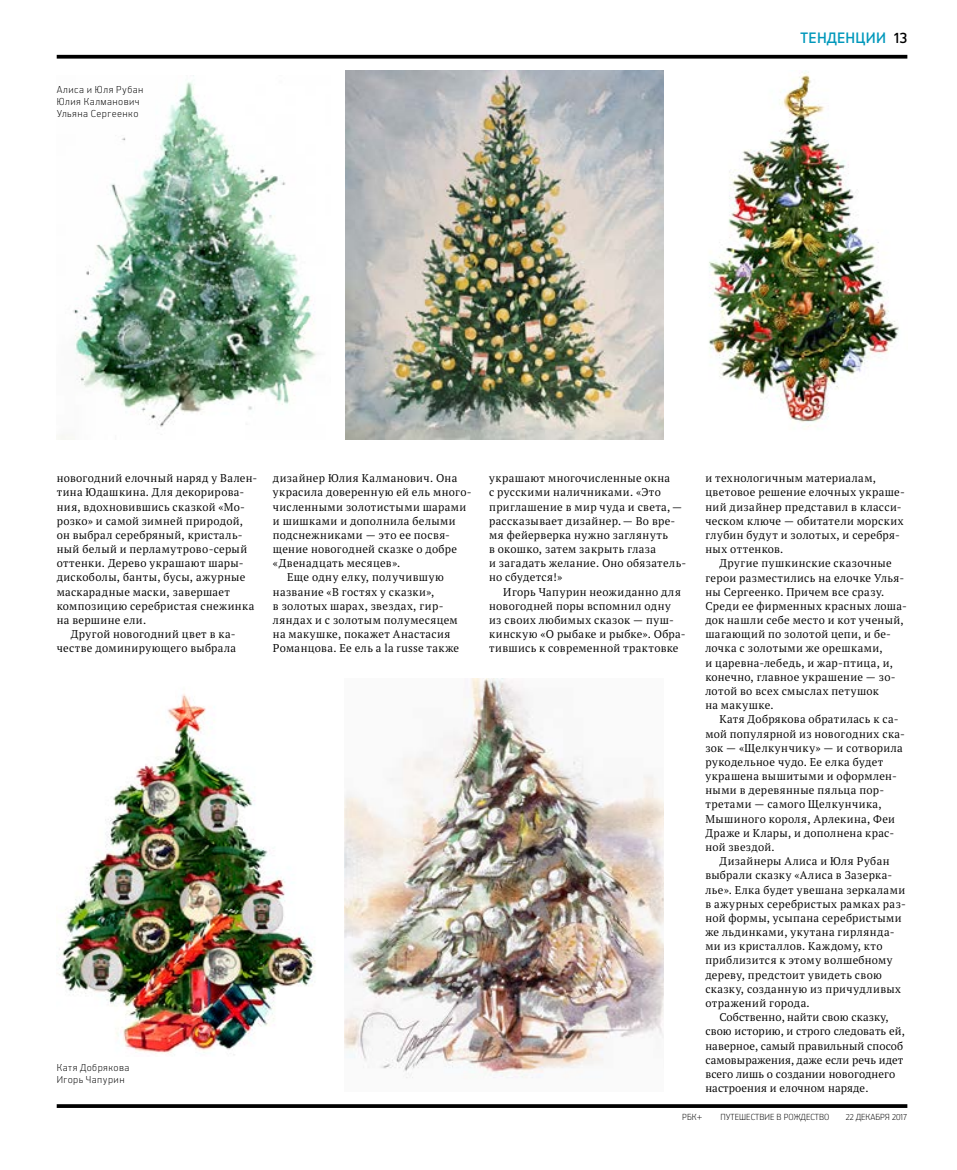
<style>
.page{position:relative;width:957px;height:1170px;background:#fff}
.page>*{position:absolute;margin:0;border:0;box-sizing:border-box;transform-origin:0 0}
.t1{font:15px "RBC Grotesk";letter-spacing:.02em;color:#0098bb}
.t2{font:11.25px/14.1px "PT Serif Pro";letter-spacing:.03em;color:#000}
.t3{font:11.25px "PT Serif Pro";letter-spacing:.01em;color:#000}
.t4{font:300 10px/12px "RBC Grotesk";letter-spacing:.045em;color:#000}
.t5{font:300 8.75px "RBC Grotesk";letter-spacing:.01em;color:#000}
.s1{color:#000}
</style>
<div class="page">
<hr style="left:57px;top:1104px;width:850px;height:3px;background:#000">
<svg style="left:57px;top:55px;width:850px;height:4px;background:#191919"></svg>
<img style="left:58px;top:82px;width:259px;height:357px">
<img style="left:57px;top:693px;width:259px;height:362px">
<img style="left:345px;top:71px;width:319px;height:368px">
<img style="left:709px;top:71px;width:190px;height:356px">
<img style="left:345px;top:678px;width:319px;height:400px">
<p class="t4" style="left:57px;top:84px;width:88px">Алиса и Юля Рубан<br>Юлия Калманович<br>Ульяна Сергеенко</p>
<h1 class="t1" style="left:800px;top:29px;width:108px">ТЕНДЕНЦИИ <span class="s1">13</span></h1>
<p class="t2" style="left:57px;top:471px;width:202px">новогодний елочный наряд у Вален-</p>
<p class="t2" style="left:57px;top:485px;width:189px">тина Юдашкина. Для декорирова-</p>
<p class="t2" style="left:57px;top:499px;width:190px">ния, вдохновившись сказкой «Мо-</p>
<p class="t2" style="left:57px;top:513px;width:188px">розко» и самой зимней природой,</p>
<p class="t2" style="left:57px;top:527px;width:187px">он выбрал серебряный, кристаль-</p>
<p class="t2" style="left:57px;top:542px;width:192px">ный белый и перламутрово‑серый</p>
<p class="t2" style="left:57px;top:556px;width:188px">оттенки. Дерево украшают шары-</p>
<p class="t2" style="left:57px;top:570px;width:190px">дискоболы, банты, бусы, ажурные</p>
<p class="t2" style="left:57px;top:584px;width:175px">маскарадные маски, завершает</p>
<p class="t2" style="left:57px;top:598px;width:199px">композицию серебристая снежинка</p>
<p class="t2" style="left:57px;top:612px;width:91px">на вершине ели.</p>
<p class="t2" style="left:71px;top:627px;width:166px">Другой новогодний цвет в ка-</p>
<p class="t2" style="left:57px;top:641px;width:181px">честве доминирующего выбрала</p>
<p class="t2" style="left:273px;top:471px;width:186px">дизайнер Юлия Калманович. Она</p>
<p class="t2" style="left:273px;top:485px;width:200px">украсила доверенную ей ель много-</p>
<p class="t2" style="left:273px;top:499px;width:195px">численными золотистыми шарами</p>
<p class="t2" style="left:273px;top:513px;width:184px">и шишками и дополнила белыми</p>
<p class="t2" style="left:273px;top:527px;width:179px">подснежниками — это ее посвя-</p>
<p class="t2" style="left:273px;top:542px;width:186px">щение новогодней сказке о добре</p>
<p class="t2" style="left:273px;top:556px;width:129px">«Двенадцать месяцев».</p>
<p class="t2" style="left:287px;top:570px;width:158px">Еще одну елку, получившую</p>
<p class="t2" style="left:273px;top:584px;width:163px">название «В гостях у сказки»,</p>
<p class="t2" style="left:273px;top:598px;width:172px">в золотых шарах, звездах, гир-</p>
<p class="t2" style="left:273px;top:612px;width:186px">ляндах и с золотым полумесяцем</p>
<p class="t2" style="left:273px;top:627px;width:179px">на макушке, покажет Анастасия</p>
<p class="t2" style="left:273px;top:641px;width:188px">Романцова. Ее ель a la russe также</p>
<p class="t4" style="left:57px;top:1062px;width:74px">Катя Добрякова<br>Игорь Чапурин</p>
<p class="t2" style="left:489px;top:471px;width:199px">украшают многочисленные окна<br>с русскими наличниками. «Это приглашение в мир чуда и света, — рассказывает дизайнер. — Во вре&shy;мя фейерверка нужно заглянуть<br>в окошко, затем закрыть глаза<br>и загадать желание. Оно обязатель&shy;но сбудется!»</p>
<p class="t2" style="left:489px;top:584px;width:198px;text-indent:14px">Игорь Чапурин неожиданно для новогодней поры вспомнил одну из своих любимых сказок — пуш&shy;кинскую «О рыбаке и рыбке». Обра&shy;тившись к современной трактовке</p>
<p class="t2" style="left:705px;top:471px;width:201px">и технологичным материалам, цветовое решение елочных украше&shy;ний дизайнер представил в класси&shy;ческом ключе — обитатели морских глубин будут и золотых, и серебря&shy;ных оттенков.</p>
<p class="t2" style="left:705px;top:556px;width:203px;text-indent:14px">Другие пушкинские сказочные герои разместились на елочке Улья&shy;ны Сергеенко. Причем все сразу.<br>Среди ее фирменных красных лоша&shy;док нашли себе место и кот ученый, шагающий по золотой цепи, и бе&shy;лочка с золотыми же орешками,<br>и царевна-лебедь, и жар-птица, и, конечно, главное украшение — зо&shy;лотой во всех смыслах петушок<br>на макушке.</p>
<p class="t2" style="left:705px;top:712px;width:201px;text-indent:14px">Катя Добрякова обратилась к са&shy;мой популярной из новогодних ска&shy;зок — «Щелкунчику» — и сотворила рукодельное чудо. Ее елка будет украшена вышитыми и оформлен&shy;ными в деревянные пяльца пор&shy;третами — самого Щелкунчика,<br>Мышиного короля, Арлекина, Феи<br>Драже и Клары, и дополнена крас&shy;ной звездой.</p>
<p class="t2" style="left:719px;top:853px;width:172px">Дизайнеры Алиса и Юля Рубан</p>
<p class="t2" style="left:705px;top:868px;width:188px">выбрали сказку «Алиса в Зазерка-</p>
<p class="t2" style="left:705px;top:882px;width:201px">лье». Елка будет увешана зеркалами</p>
<p class="t2" style="left:705px;top:896px;width:202px">в ажурных серебристых рамках раз-</p>
<p class="t2" style="left:705px;top:910px;width:198px">ной формы, усыпана серебристыми</p>
<p class="t2" style="left:705px;top:924px;width:191px">же льдинками, укутана гирлянда-</p>
<p class="t2" style="left:705px;top:938px;width:179px">ми из кристаллов. Каждому, кто</p>
<p class="t2" style="left:705px;top:953px;width:189px">приблизится к этому волшебному</p>
<p class="t2" style="left:705px;top:967px;width:178px">дереву, предстоит увидеть свою</p>
<p class="t2" style="left:705px;top:981px;width:197px">сказку, созданную из причудливых</p>
<p class="t2" style="left:705px;top:995px;width:106px">отражений города.</p>
<p class="t3" style="left:719px;top:1009px;width:171px">Собственно, найти свою сказку,</p>
<p class="t3" style="left:705px;top:1023px;width:201px">свою историю, и строго следовать ей,</p>
<p class="t3" style="left:705px;top:1037px;width:199px">наверное, самый правильный способ</p>
<p class="t3" style="left:705px;top:1052px;width:200px">самовыражения, даже если речь идет</p>
<p class="t3" style="left:705px;top:1066px;width:191px">всего лишь о создании новогоднего</p>
<p class="t3" style="left:705px;top:1080px;width:165px">настроения и елочном наряде.</p>
<p class="t5" style="left:682px;top:1112px;width:22px">РБК+</p>
<p class="t5" style="left:720px;top:1112px;width:110px">ПУТЕШЕСТВИЕ В РОЖДЕСТВО</p>
<p class="t5" style="left:845px;top:1112px;width:63px">22 ДЕКАБРЯ 2017</p>
</div>
